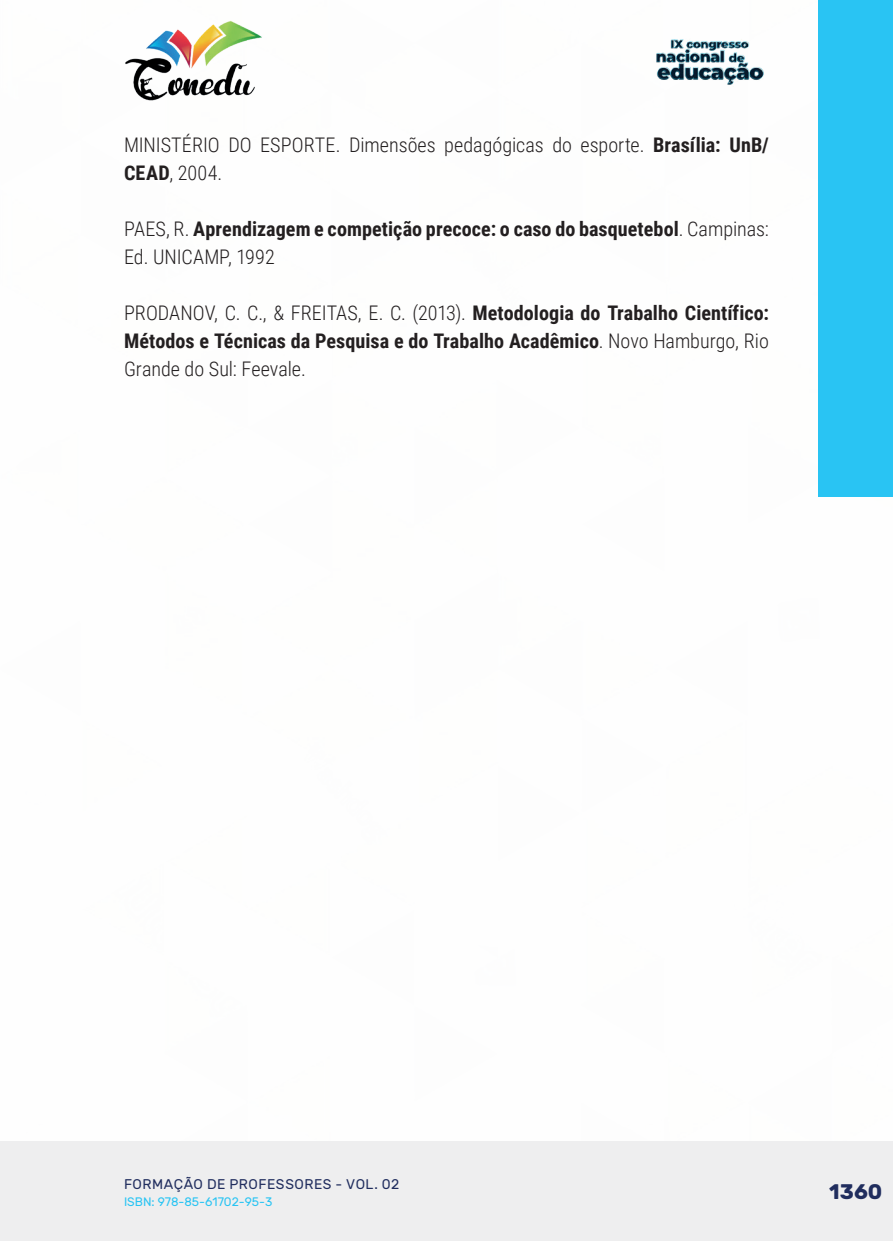
<style>
.page{position:relative;width:893px;height:1241px;background:#fff}
.page>*{position:absolute;margin:0;border:0;box-sizing:border-box;transform-origin:0 0}
.t1{font:700 21px "Rubik";color:#202d5e}
._17_REFERENCIAS{font:700 20.12px/28px "Roboto Condensed";letter-spacing:.005em;color:#231f20}
._17_REFERENCIAS-2{font:300 20.12px/28px "Roboto Condensed";color:#231f20}
.t2{font:14px "Rubik";letter-spacing:.035em;color:#202d5e}
.t3{font:12.25px "Rubik";color:#29c4f3}
.s1{font-weight:700}
.s2{font-weight:300}
</style>
<div class="page">
<div style="left:0;top:1141px;width:893px;height:99px;background:#eeeeef"></div>
<div style="left:819px;top:0;width:74px;height:496px;background:#29c4f3"></div>
<img style="left:125px;top:20px;width:137px;height:81px">
<img style="left:656px;top:39px;width:108px;height:46px">
<p class="_17_REFERENCIAS-2" style="left:124px;top:130px;width:646px">MINISTÉRIO DO ESPORTE. Dimensões pedagógicas do esporte. <span class="s1">Brasília: UnB/<br>CEAD</span>, 2004.</p>
<p class="_17_REFERENCIAS" style="left:124px;top:214px;width:646px"><span class="s2">PAES, R.</span> Aprendizagem e competição precoce: o caso do basquetebol<span class="s2">. Campinas:<br>Ed. UNICAMP, 1992</span></p>
<p class="_17_REFERENCIAS" style="left:124px;top:298px;width:646px;text-align:justify"><span class="s2">PRODANOV, C. C., &amp; FREITAS, E. C. (2013).</span> Metodologia do Trabalho Científico:<br>Métodos e Técnicas da Pesquisa e do Trabalho Acadêmico<span class="s2">. Novo Hamburgo, Rio Grande do Sul: Feevale.</span></p>
<p class="t2" style="left:124px;top:1175px;width:277px">FORMAÇÃO DE PROFESSORES - VOL. 02</p>
<p class="t3" style="left:124px;top:1194px;width:150px">ISBN: 978-85-61702-95-3</p>
<p class="t1" style="left:829px;top:1179px;width:55px">1360</p>
</div>
